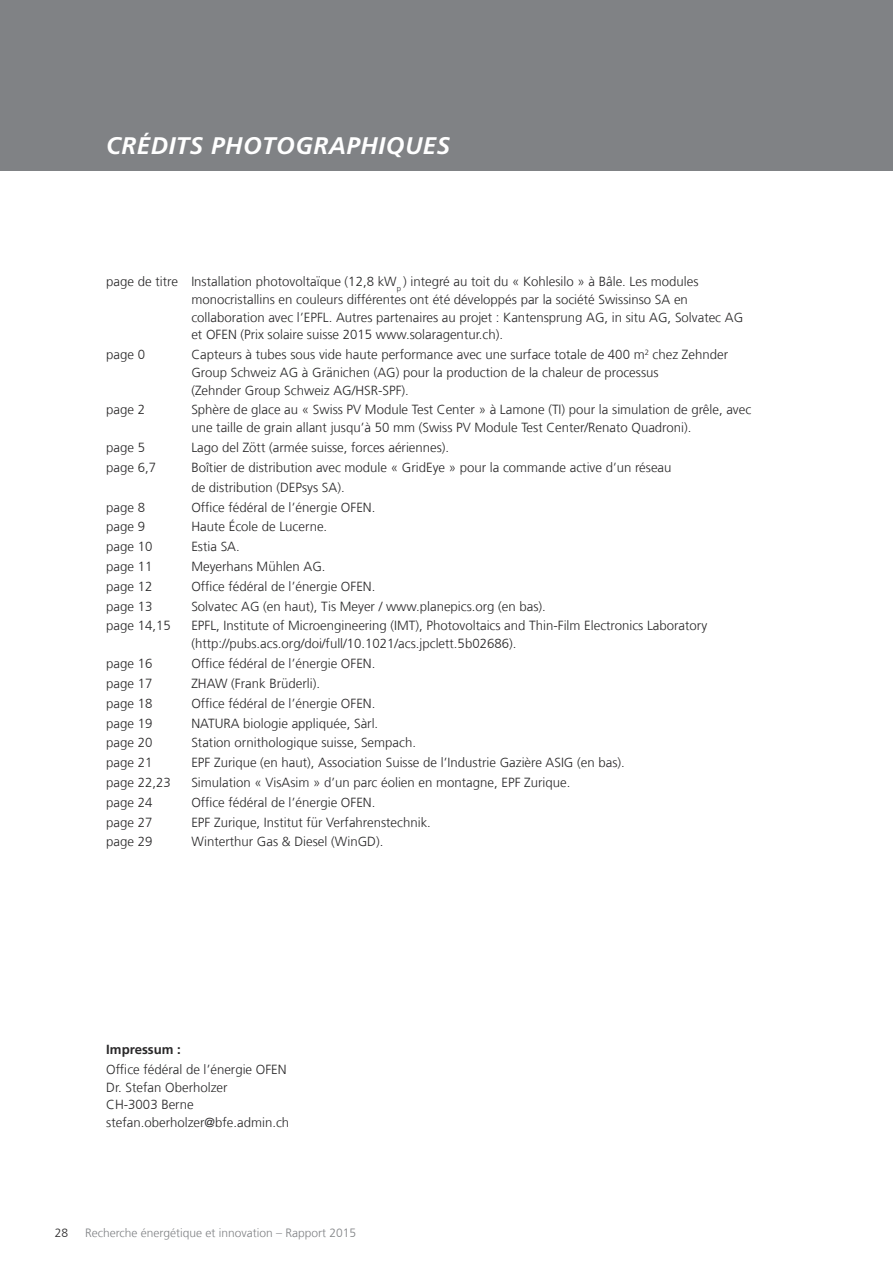
<style>
.page{position:relative;width:893px;height:1263px;background:#fff}
.page>*{position:absolute;margin:0;border:0;box-sizing:border-box;transform-origin:0 0}
.t1{font:italic 700 24px "Frutiger LT Com";letter-spacing:.025em;color:#fff}
.t2{font:300 13.2px/17.7px "Frutiger LT Com";color:#292829}
.t3{font:700 13.2px "Frutiger LT Com";color:#292829}
.t4{font:300 12px "Frutiger LT Com";color:#808285}
.t5{font:300 12px "Frutiger LT Com";color:#292829}
</style>
<div class="page">
<div style="left:0;top:0;width:893px;height:170px;background:#808285"></div>
<h1 class="t1" style="left:106px;top:131px;width:30px">CRÉDITS</h1>
<h1 class="t1" style="left:211px;top:131px;width:33px">PHOTO</h1>
<h1 class="t1" style="left:295px;top:131px;width:156px">GRA PHIQUES</h1>
<p class="t2" style="left:191px;top:273px;width:553px;text-indent:-85px">page de titre Installation photovoltaïque (12,8 kW<sub>p</sub> ) integré au toit du « Kohlesilo » à Bâle. Les modules monocristallins en couleurs différentes ont été développés par la société Swissinso SA en collaboration avec l’EPFL. Autres partenaires au projet : Kantensprung AG, in situ AG, Solvatec AG et OFEN (Prix solaire suisse 2015 www.solaragentur.ch).</p>
<p class="t2" style="left:106px;top:346px;width:40px">page 0</p>
<p class="t2" style="left:191px;top:346px;width:538px">Capteurs à tubes sous vide haute performance avec une surface totale de 400 m<sup>2</sup> chez Zehnder<br>Group Schweiz AG à Gränichen (AG) pour la production de la chaleur de processus<br>(Zehnder Group Schweiz AG/HSR-SPF).</p>
<p class="t2" style="left:106px;top:401px;width:40px">page 2</p>
<p class="t2" style="left:191px;top:401px;width:561px">Sphère de glace au « Swiss PV Module Test Center » à Lamone (TI) pour la simulation de grêle, avec une taille de grain allant jusqu’à 50 mm (Swiss PV Module Test Center/Renato Quadroni).</p>
<p class="t2" style="left:106px;top:439px;width:40px">page 5</p>
<p class="t2" style="left:191px;top:439px;width:259px">Lago del Zött (armée suisse, forces aériennes).</p>
<p class="t2" style="left:106px;top:458px;width:51px">page 6,7</p>
<p class="t2" style="left:191px;top:457px;width:482px;line-height:19.8px">Boîtier de distribution avec module « GridEye » pour la commande active d’un réseau de distribution (DEPsys SA).</p>
<p class="t2" style="left:106px;top:498px;width:40px">page 8</p>
<p class="t2" style="left:191px;top:498px;width:186px">Office fédéral de l’énergie OFEN.</p>
<p class="t2" style="left:106px;top:518px;width:40px">page 9</p>
<p class="t2" style="left:191px;top:518px;width:137px">Haute École de Lucerne.</p>
<p class="t2" style="left:106px;top:538px;width:48px">page 10</p>
<p class="t2" style="left:191px;top:538px;width:50px">Estia SA.</p>
<p class="t2" style="left:106px;top:558px;width:48px">page 11</p>
<p class="t2" style="left:191px;top:558px;width:136px">Meyerhans Mühlen AG.</p>
<p class="t2" style="left:106px;top:577px;width:48px">page 12</p>
<p class="t2" style="left:191px;top:577px;width:186px">Office fédéral de l’énergie OFEN.</p>
<p class="t2" style="left:106px;top:597px;width:48px">page 13</p>
<p class="t2" style="left:191px;top:597px;width:356px">Solvatec AG (en haut), Tis Meyer / www.planepics.org (en bas).</p>
<p class="t2" style="left:106px;top:617px;width:66px">page 14,15</p>
<p class="t2" style="left:191px;top:617px;width:517px">EPFL, Institute of Microengineering (IMT), Photovoltaics and Thin-Film Electronics Laboratory (http://pubs.acs.org/doi/full/10.1021/acs.jpclett.5b02686).</p>
<p class="t2" style="left:106px;top:655px;width:48px">page 16</p>
<p class="t2" style="left:191px;top:655px;width:186px">Office fédéral de l’énergie OFEN.</p>
<p class="t2" style="left:106px;top:674px;width:48px">page 17</p>
<p class="t2" style="left:191px;top:674px;width:130px">ZHAW (Frank Brüderli).</p>
<p class="t2" style="left:106px;top:694px;width:48px">page 18</p>
<p class="t2" style="left:191px;top:694px;width:186px">Office fédéral de l’énergie OFEN.</p>
<p class="t2" style="left:106px;top:714px;width:48px">page 19</p>
<p class="t2" style="left:191px;top:714px;width:188px">NATURA biologie appliquée, Sàrl.</p>
<p class="t2" style="left:106px;top:734px;width:48px">page 20</p>
<p class="t2" style="left:191px;top:734px;width:226px">Station ornithologique suisse, Sempach.</p>
<p class="t2" style="left:106px;top:754px;width:48px">page 21</p>
<p class="t2" style="left:191px;top:754px;width:435px">EPF Zurique (en haut), Association Suisse de l’Industrie Gazière ASIG (en bas).</p>
<p class="t2" style="left:106px;top:774px;width:66px">page 22,23</p>
<p class="t2" style="left:191px;top:774px;width:381px">Simulation « VisAsim » d’un parc éolien en montagne, EPF Zurique.</p>
<p class="t2" style="left:106px;top:793px;width:48px">page 24</p>
<p class="t2" style="left:191px;top:793px;width:186px">Office fédéral de l’énergie OFEN.</p>
<p class="t2" style="left:106px;top:813px;width:48px">page 27</p>
<p class="t2" style="left:191px;top:813px;width:241px">EPF Zurique, Institut für Verfahrenstechnik.</p>
<p class="t2" style="left:106px;top:833px;width:48px">page 29</p>
<p class="t2" style="left:191px;top:833px;width:194px">Winterthur Gas &amp; Diesel (WinGD).</p>
<p class="t3" style="left:106px;top:1042px;width:76px">Impressum :</p>
<p class="t2" style="left:106px;top:1060px;width:184px">Office fédéral de l’énergie OFEN<br>Dr. Stefan Oberholzer<br>CH-3003 Berne stefan.oberholzer@bfe.admin.ch</p>
<p class="t5" style="left:55px;top:1226px;width:15px">28</p>
<p class="t4" style="left:85px;top:1226px;width:273px">Recherche énergétique et innovation – Rapport 2015</p>
</div>
